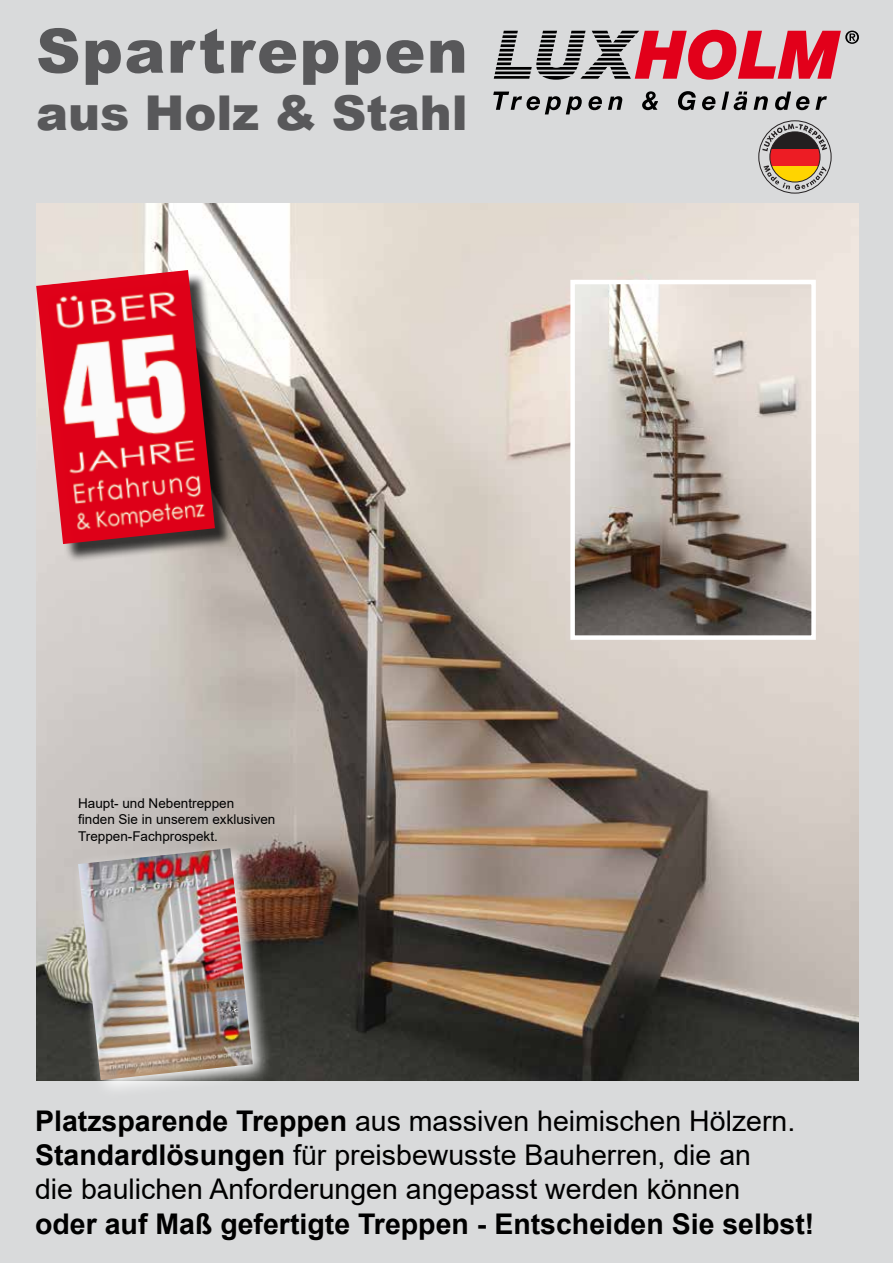
<style>
.page{position:relative;width:893px;height:1263px;background:#d9dadb}
.page>*{position:absolute;margin:0;border:0;box-sizing:border-box;transform-origin:0 0}
.t1{font:900 61.5px "Arial";letter-spacing:.025em;color:#58585a}
.t2{font:900 48px "Arial";color:#58585a}
.t3{font:28.5px/34.2px "Arial";color:#000}
.t4{font:700 28.5px "Arial";color:#000}
.t5{font:13.5px/16.2px "Arial";color:#000}
.s1{font-weight:700}
</style>
<div class="page">
<svg style="left:493px;top:92px;width:89px;height:22px"></svg>
<svg style="left:588px;top:96px;width:14px;height:14px"></svg>
<svg style="left:608px;top:96px;width:14px;height:14px"></svg>
<svg style="left:642px;top:91px;width:16px;height:19px"></svg>
<svg style="left:678px;top:91px;width:18px;height:19px"></svg>
<svg style="left:702px;top:96px;width:13px;height:14px"></svg>
<svg style="left:721px;top:92px;width:26px;height:18px"></svg>
<svg style="left:753px;top:96px;width:15px;height:14px"></svg>
<svg style="left:775px;top:92px;width:34px;height:18px"></svg>
<svg style="left:815px;top:96px;width:12px;height:14px"></svg>
<svg style="left:494px;top:30px;width:365px;height:50px"></svg>
<img style="left:36px;top:203px;width:823px;height:877px">
<svg style="left:763px;top:165px;width:63px;height:25px"></svg>
<svg style="left:770px;top:166px;width:50px;height:16px"></svg>
<div style="left:770px;top:149px;width:50px;height:17px;background:#ed1c24"></div>
<div style="left:769px;top:131px;width:51px;height:51px;border:1px solid #231f20;border-radius:50%"></div>
<svg style="left:762px;top:124px;width:65px;height:27px"></svg>
<div style="left:758px;top:120px;width:73px;height:74px;border:1px solid #231f20;border-radius:50%"></div>
<div style="left:39px;top:273px;width:194px;height:289px;background:#000;opacity:.75"></div>
<img style="left:36px;top:270px;width:179px;height:274px">
<img style="left:575px;top:285px;width:236px;height:350px">
<div style="left:570px;top:280px;width:246px;height:360px;border:4px solid #fff"></div>
<svg style="left:71px;top:841px;width:201px;height:248px"></svg>
<img style="left:78px;top:848px;width:175px;height:232px">
<h1 class="t1" style="left:36px;top:6px;width:433px">Spartreppen</h1>
<h2 class="t2" style="left:36px;top:78px;width:433px">aus Holz &amp; Stahl</h2>
<p class="t5" style="left:78px;top:795px;width:199px">Haupt- und Nebentreppen<br>finden Sie in unserem exklusiven<br>Treppen-Fachprospekt.</p>
<p class="t3" style="left:35px;top:1104px;width:762px"><span class="s1">Platzsparende Treppen</span> aus massiven heimischen Hölzern.<br><span class="s1">Standardlösungen</span> für preisbewusste Bauherren, die an die baulichen Anforderungen angepasst werden können</p>
<p class="t4" style="left:35px;top:1203px;width:781px">oder auf Maß gefertigte Treppen - Entscheiden Sie selbst!</p>
</div>
